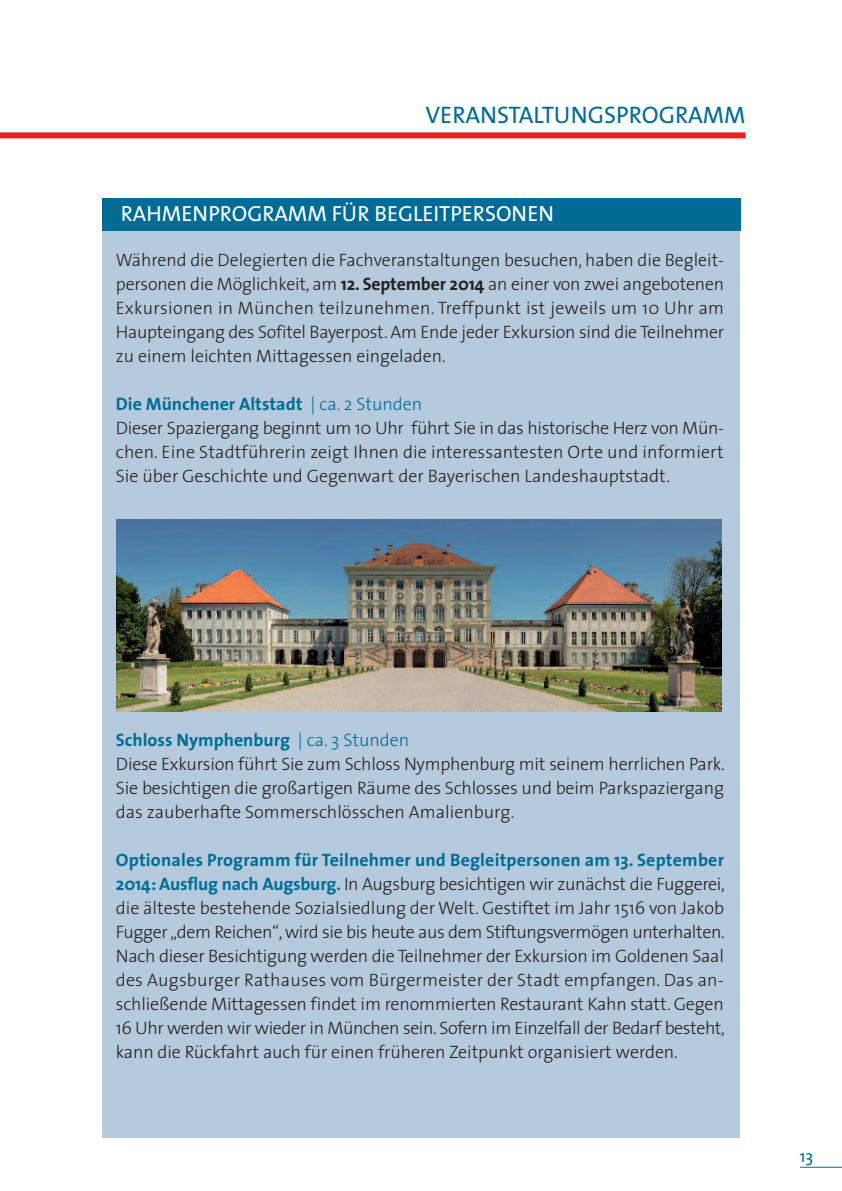
<style>
.page{position:relative;width:842px;height:1191px;background:#fff}
.page>*{position:absolute;margin:0;border:0;box-sizing:border-box;transform-origin:0 0}
.t1{font:24px "The Sans";color:#006c95}
.t2{font:22px "The Sans";color:#fff}
.t3{font:300 18px/24px "The Sans";letter-spacing:-.005em;color:#231f20;text-align:justify}
.t4{font:17px "The Sans";color:#006c95}
.s1{font-weight:700}
.s2{font-weight:700;color:#006c95}
.s3{color:#006c95}
</style>
<div class="page">
<div style="left:102px;top:205px;width:638px;height:932px;background:#b5cbdd"></div>
<div style="left:102px;top:198px;width:638px;height:32px;background:#006c95"></div>
<hr style="left:800px;top:1166px;width:42px;height:1px;background:#006c95">
<img style="left:116px;top:519px;width:605px;height:192px">
<div style="left:0;top:132px;width:746px;height:6px;background:#ee1d23"></div>
<h1 class="t1" style="left:425px;top:105px;width:322px">VERANSTALTUNGSPROGRAMM</h1>
<p class="t2" style="left:121px;top:205px;width:435px">RAHMENPROGRAMM FÜR BEGLEITPERSONEN</p>
<p class="t3" style="left:116px;top:249px;width:610px">Während die Delegierten die Fachveranstaltungen besuchen, haben die Begleit&shy;personen die Möglichkeit, am <span class="s1">12. September 2014</span> an einer von zwei angebotenen Exkursionen in München teilzunehmen. Treffpunkt ist jeweils um 10 Uhr am Haupteingang des Sofitel Bayerpost. Am Ende jeder Exkursion sind die Teilnehmer zu einem leichten Mittagessen eingeladen.</p>
<p class="t3" style="left:116px;top:393px;width:610px;text-align:left"><span class="s2">Die Münchener Altstadt</span> <span class="s3">| ca. 2 Stunden<br></span>Dieser Spaziergang beginnt um 10 Uhr führt Sie in das historische Herz von Mün&shy;chen. Eine Stadtführerin zeigt Ihnen die interessantesten Orte und informiert Sie über Geschichte und Gegenwart der Bayerischen Landeshauptstadt.</p>
<p class="t3" style="left:116px;top:729px;width:610px;text-align:left"><span class="s2">Schloss Nymphenburg</span> <span class="s3">| ca. 3 Stunden<br></span>Diese Exkursion führt Sie zum Schloss Nymphenburg mit seinem herrlichen Park.<br>Sie besichtigen die großartigen Räume des Schlosses und beim Parkspaziergang das zauberhafte Sommerschlösschen Amalienburg.</p>
<p class="t3" style="left:116px;top:849px;width:611px"><span class="s2">Optionales Programm für Teilnehmer und Begleitpersonen am 13. September 2014: Ausflug nach Augsburg.</span> In Augsburg besichtigen wir zunächst die Fuggerei, die älteste bestehende Sozialsiedlung der Welt. Gestiftet im Jahr 1516 von Jakob Fugger„dem Reichen“, wird sie bis heute aus dem Stiftungsvermögen unterhalten.<br>Nach dieser Besichtigung werden die Teilnehmer der Exkursion im Goldenen Saal des Augsburger Rathauses vom Bürgermeister der Stadt empfangen. Das an&shy;schließende Mittagessen findet im renommierten Restaurant Kahn statt. Gegen 16 Uhr werden wir wieder in München sein. Sofern im Einzelfall der Bedarf besteht, kann die Rückfahrt auch für einen früheren Zeitpunkt organisiert werden.</p>
<p class="t4" style="left:800px;top:1149px;width:15px">13</p>
</div>
